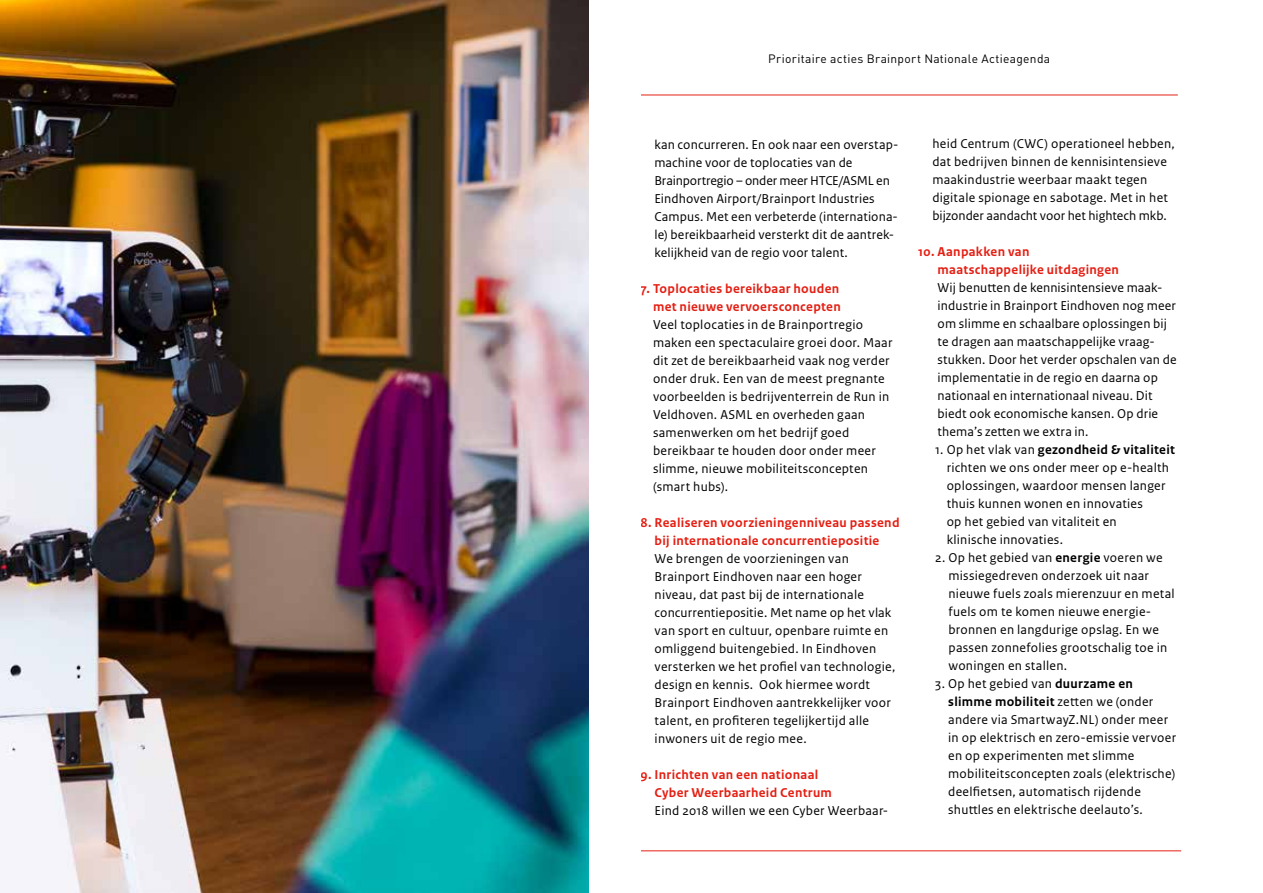
<style>
.page{position:relative;width:1263px;height:893px;background:#fff}
.page>*{position:absolute;margin:0;border:0;box-sizing:border-box;transform-origin:0 0}
.t1{font:13.5px/18px "Rijksoverheid Sans Text";letter-spacing:.02em;color:#000}
.t2{font:700 13.5px/18px "Rijksoverheid Sans Text";letter-spacing:.025em;color:#e41f13}
.t3{font:12px "DINOT";letter-spacing:.025em;color:#000}
.s1{font-weight:700}
</style>
<div class="page">
<hr style="left:640px;top:95px;width:538px;height:1px;background:#e41f13">
<hr style="left:640px;top:850px;width:541px;height:1px;background:#e41f13">
<img style="left:0;top:0;width:589px;height:893px">
<p class="t3" style="left:768px;top:51px;width:283px">Prioritaire acties Brainport Nationale Actieagenda</p>
<p class="t1" style="left:654px;top:135px;width:246px">kan concurreren. En ook naar een overstap&shy;machine voor de toplocaties van de Brainportregio – onder meer HTCE/ASML en Eindhoven Airport/Brainport Industries Campus. Met een verbeterde (internationa&shy;le) bereikbaarheid versterkt dit de aantrek&shy;kelijkheid van de regio voor talent.</p>
<p class="t2" style="left:640px;top:279px;width:202px;text-align:right">7. Toplocaties bereikbaar houden met nieuwe vervoersconcepten</p>
<p class="t1" style="left:653px;top:315px;width:241px">Veel toplocaties in de Brainportregio maken een spectaculaire groei door. Maar dit zet de bereikbaarheid vaak nog verder onder druk. Een van de meest pregnante voorbeelden is bedrijventerrein de Run in Veldhoven. ASML en overheden gaan samenwerken om het bedrijf goed bereikbaar te houden door onder meer slimme, nieuwe mobiliteitsconcepten (smart hubs).</p>
<p class="t2" style="left:640px;top:513px;width:261px;text-align:center">8. Realiseren voorzieningenniveau passend bij internationale concurrentiepositie</p>
<p class="t1" style="left:655px;top:549px;width:242px">We brengen de voorzieningen van Brainport Eindhoven naar een hoger niveau, dat past bij de internationale concurrentiepositie. Met name op het vlak van sport en cultuur, openbare ruimte en omliggend buitengebied. In Eindhoven versterken we het profiel van technologie, design en kennis. Ook hiermee wordt Brainport Eindhoven aantrekkelijker voor talent, en profiteren tegelijkertijd alle inwoners uit de regio mee.</p>
<p class="t2" style="left:655px;top:765px;width:179px;text-indent:-14px">9. Inrichten van een nationaal<br>Cyber Weerbaarheid Centrum</p>
<p class="t1" style="left:655px;top:801px;width:235px">Eind 2018 willen we een Cyber Weerbaar-</p>
<p class="t1" style="left:932px;top:135px;width:244px">heid Centrum (CWC) operationeel hebben, dat bedrijven binnen de kennisintensieve maakindustrie weerbaar maakt tegen digitale spionage en sabotage. Met in het bijzonder aandacht voor het hightech mkb.</p>
<p class="t2" style="left:937px;top:243px;width:183px;text-indent:-19px">10. Aanpakken van maatschappelijke uitdagingen</p>
<p class="t1" style="left:937px;top:279px;width:241px">Wij benutten de kennisintensieve maak&shy;industrie in Brainport Eindhoven nog meer om slimme en schaalbare oplossingen bij te dragen aan maatschappelijke vraag&shy;stukken. Door het verder opschalen van de implementatie in de regio en daarna op nationaal en internationaal niveau. Dit biedt ook economische kansen. Op drie thema’s zetten we extra in.</p>
<p class="t1" style="left:947px;top:441px;width:230px;text-indent:-11px">1. Op het vlak van <span class="s1">gezondheid &amp; vitaliteit </span>richten we ons onder meer op e-health oplossingen, waardoor mensen langer thuis kunnen wonen en innovaties<br>op het gebied van vitaliteit en<br>klinische innovaties.</p>
<p class="t1" style="left:948px;top:549px;width:228px;text-indent:-13px">2. Op het gebied van <span class="s1">energie</span> voeren we missiegedreven onderzoek uit naar nieuwe fuels zoals mierenzuur en metal fuels om te komen nieuwe energie&shy;bronnen en langdurige opslag. En we passen zonnefolies grootschalig toe in woningen en stallen.</p>
<p class="t1" style="left:948px;top:675px;width:229px;text-indent:-13px">3. Op het gebied van <span class="s1">duurzame en slimme mobiliteit</span> zetten we (onder andere via SmartwayZ.NL) onder meer in op elektrisch en zero-emissie vervoer en op experimenten met slimme mobiliteitsconcepten zoals (elektrische) deelfietsen, automatisch rijdende shuttles en elektrische deelauto’s.</p>
</div>
